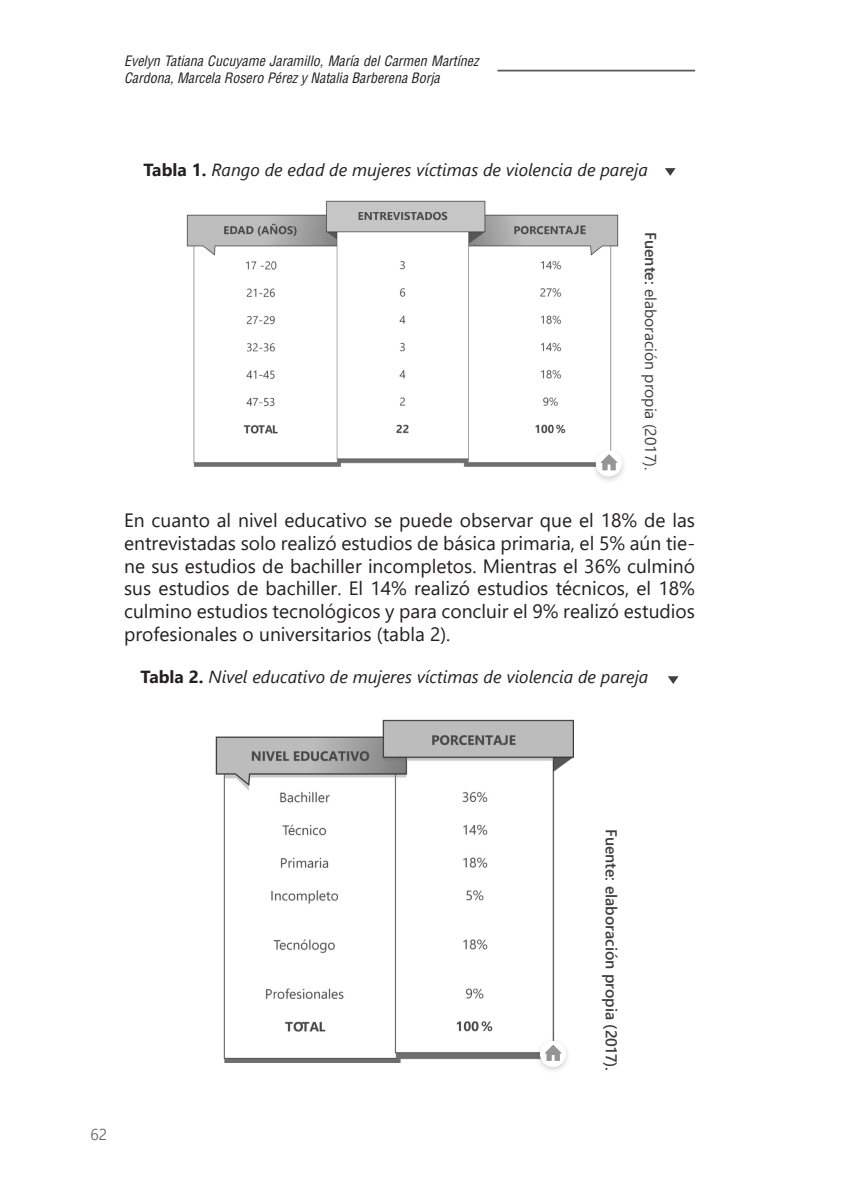
<style>
.page{position:relative;width:844px;height:1191px;background:#fff}
.page>*{position:absolute;margin:0;border:0;box-sizing:border-box;transform-origin:0 0}
.t1{font:19.25px/22.8px "Segoe UI";color:#231f20;text-align:justify}
.Tablas{font:italic 17.5px "Segoe UI";color:#231f20}
.t2{font:15.75px "Segoe UI";color:#3e3e3f}
.t3{font:600 15.75px "Segoe UI";color:#3e3e3f}
.t4{font:300 15.75px "Segoe UI";color:#57585a}
.t5{font:italic condensed 14px/16.8px "Helvetica LT Std";color:#231f20}
.s1{font-weight:700;font-style:normal}
.s2{font-weight:600}
</style>
<div class="page">
<svg style="left:665px;top:168px;width:10px;height:8px"></svg>
<img style="left:186px;top:200px;width:433px;height:267px">
<svg style="left:668px;top:676px;width:10px;height:8px"></svg>
<img style="left:215px;top:719px;width:358px;height:343px">
<hr style="left:497px;top:70px;width:197px;height:1px;background:#57585a">
<div style="left:590px;top:447px;width:37px;height:37px;background:#231f20;opacity:.19"></div>
<div style="left:595px;top:450px;width:26px;height:26px;background:#fff;border-radius:50%"></div>
<svg style="left:600px;top:454px;width:17px;height:16px"></svg>
<div style="left:534px;top:1037px;width:37px;height:37px;background:#231f20;opacity:.19"></div>
<div style="left:539px;top:1041px;width:27px;height:26px;background:#fff;border-radius:50%"></div>
<svg style="left:545px;top:1045px;width:16px;height:16px"></svg>
<p class="t5" style="left:124px;top:53px;width:356px">Evelyn Tatiana Cucuyame Jaramillo, María del Carmen Martínez<br>Cardona, Marcela Rosero Pérez y Natalia Barberena Borja</p>
<p class="Tablas" style="left:143px;top:153px;width:505px"><span class="s1">Tabla 1.</span> Rango de edad de mujeres víctimas de violencia de pareja</p>
<p class="t2" style="left:665px;top:232px;width:240px;rotate:90deg"><span class="s2">Fuente:</span> elaboración propia (2017).</p>
<p class="t1" style="left:124px;top:507px;width:572px">En cuanto al nivel educativo se puede observar que el 18% de las entrevistadas solo realizó estudios de básica primaria, el 5% aún tie&shy;ne sus estudios de bachiller incompletos. Mientras el 36% culminó sus estudios de bachiller. El 14% realizó estudios técnicos, el 18% culmino estudios tecnológicos y para concluir el 9% realizó estudios profesionales o universitarios (tabla 2).</p>
<p class="Tablas" style="left:140px;top:660px;width:509px"><span class="s1">Tabla 2.</span> Nivel educativo de mujeres víctimas de violencia de pareja</p>
<p class="t4" style="left:91px;top:1119px;width:18px">62</p>
<p class="t3" style="left:626px;top:829px;width:244px;rotate:90deg">Fuente: elaboración propia (2017).</p>
</div>
